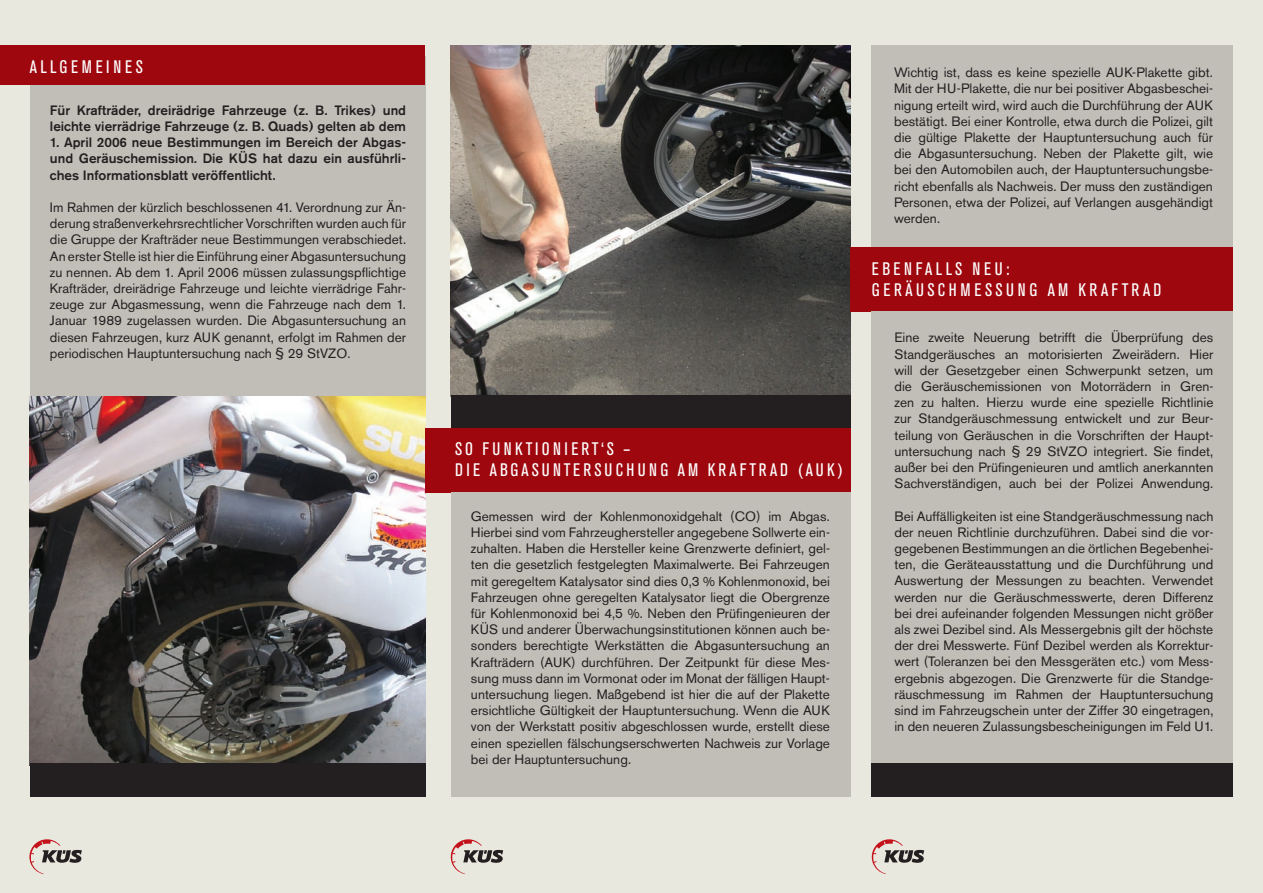
<style>
.page{position:relative;width:1263px;height:893px;background:#e9e8df}
.page>*{position:absolute;margin:0;border:0;box-sizing:border-box;transform-origin:0 0}
.t1{font:18px/21.6px "Akzidenz Grot Con BQ";letter-spacing:.17em;color:#fff}
.t2{font:18px/21.6px "Akzidenz Grot Con BQ";letter-spacing:.19em;color:#fff}
.t3{font:13.5px/16.2px "Akzidenz Grotesk BQ";color:#231f20;text-align:justify}
.t4{font:500 13.5px/16.2px "Akzidenz Grotesk BQ";color:#231f20}
</style>
<div class="page">
<svg style="left:29px;top:839px;width:53px;height:35px"></svg>
<svg style="left:450px;top:839px;width:53px;height:35px"></svg>
<svg style="left:871px;top:839px;width:53px;height:35px"></svg>
<div style="left:30px;top:57px;width:395px;height:705px;background:#c0beb7"></div>
<div style="left:0;top:46px;width:425px;height:39px;background:#9d070d"></div>
<img style="left:30px;top:397px;width:395px;height:367px">
<div style="left:30px;top:764px;width:395px;height:33px;background:#231f20"></div>
<img style="left:451px;top:46px;width:399px;height:349px">
<div style="left:451px;top:395px;width:399px;height:33px;background:#231f20"></div>
<div style="left:425px;top:428px;width:425px;height:64px;background:#9d070d"></div>
<div style="left:451px;top:492px;width:399px;height:305px;background:#c0beb7"></div>
<div style="left:872px;top:46px;width:361px;height:202px;background:#c0beb7"></div>
<div style="left:850px;top:248px;width:383px;height:64px;background:#9d070d"></div>
<div style="left:872px;top:312px;width:361px;height:480px;background:#c0beb7"></div>
<div style="left:872px;top:763px;width:361px;height:34px;background:#231f20"></div>
<h1 class="t2" style="left:30px;top:56px;width:115px">ALLGEMEINES</h1>
<p class="t4" style="left:50px;top:102px;width:358px">Für Krafträder, dreirädrige Fahrzeuge (z. B. Trikes) und leichte vierrädrige Fahrzeuge (z. B. Quads) gelten ab dem</p>
<p class="t4" style="left:50px;top:134px;width:358px;text-align:justify">1. April 2006 neue Bestimmungen im Bereich der Abgas&shy;und Geräuschemission. Die KÜS hat dazu ein ausführli&shy;ches Informationsblatt veröffentlicht.</p>
<p class="t3" style="left:50px;top:199px;width:358px">Im Rahmen der kürzlich beschlossenen 41. Verordnung zur Än&shy;derung straßenverkehrsrechtlicher Vorschriften wurden auch für die Gruppe der Krafträder neue Bestimmungen verabschiedet.<br>An erster Stelle ist hier die Einführung einer Abgasuntersuchung zu nennen. Ab dem 1. April 2006 müssen zulassungspflichtige Krafträder, dreirädrige Fahrzeuge und leichte vierrädrige Fahr&shy;zeuge zur Abgasmessung, wenn die Fahrzeuge nach dem 1.<br>Januar 1989 zugelassen wurden. Die Abgasuntersuchung an diesen Fahrzeugen, kurz AUK genannt, erfolgt im Rahmen der periodischen Hauptuntersuchung nach § 29 StVZO.</p>
<h1 class="t1" style="left:455px;top:438px;width:389px">SO FUNKTIONIERT‘S –<br>DIE ABGASUNTERSUCHUNG AM KRAFTRAD (AUK)</h1>
<p class="t3" style="left:471px;top:508px;width:360px">Gemessen wird der Kohlenmonoxidgehalt (CO) im Abgas.<br>Hierbei sind vom Fahrzeughersteller angegebene Sollwerte ein&shy;zuhalten. Haben die Hersteller keine Grenzwerte definiert, gel&shy;ten die gesetzlich festgelegten Maximalwerte. Bei Fahrzeugen mit geregeltem Katalysator sind dies 0,3 % Kohlenmonoxid, bei Fahrzeugen ohne geregelten Katalysator liegt die Obergrenze für Kohlenmonoxid bei 4,5 %. Neben den Prüfingenieuren der KÜS und anderer Überwachungsinstitutionen können auch be&shy;sonders berechtigte Werkstätten die Abgasuntersuchung an Krafträdern (AUK) durchführen. Der Zeitpunkt für diese Mes&shy;sung muss dann im Vormonat oder im Monat der fälligen Haupt&shy;untersuchung liegen. Maßgebend ist hier die auf der Plakette ersichtliche Gültigkeit der Hauptuntersuchung. Wenn die AUK von der Werkstatt positiv abgeschlossen wurde, erstellt diese einen speziellen fälschungserschwerten Nachweis zur Vorlage bei der Hauptuntersuchung.</p>
<p class="t3" style="left:894px;top:64px;width:320px">Wichtig ist, dass es keine spezielle AUK-Plakette gibt.<br>Mit der HU-Plakette, die nur bei positiver Abgasbeschei&shy;nigung erteilt wird, wird auch die Durchführung der AUK bestätigt. Bei einer Kontrolle, etwa durch die Polizei, gilt die gültige Plakette der Hauptuntersuchung auch für die Abgasuntersuchung. Neben der Plakette gilt, wie bei den Automobilen auch, der Hauptuntersuchungsbe&shy;richt ebenfalls als Nachweis. Der muss den zuständigen Personen, etwa der Polizei, auf Verlangen ausgehändigt werden.</p>
<h1 class="t2" style="left:872px;top:258px;width:291px">EBENFALLS NEU:<br>GERÄUSCHMESSUNG AM KRAFTRAD</h1>
<p class="t3" style="left:894px;top:330px;width:320px">Eine zweite Neuerung betrifft die Überprüfung des Standgeräusches an motorisierten Zweirädern. Hier will der Gesetzgeber einen Schwerpunkt setzen, um die Geräuschemissionen von Motorrädern in Gren&shy;zen zu halten. Hierzu wurde eine spezielle Richtlinie zur Standgeräuschmessung entwickelt und zur Beur&shy;teilung von Geräuschen in die Vorschriften der Haupt&shy;untersuchung nach § 29 StVZO integriert. Sie findet, außer bei den Prüfingenieuren und amtlich anerkannten Sachverständigen, auch bei der Polizei Anwendung.</p>
<p class="t3" style="left:894px;top:508px;width:320px">Bei Auffälligkeiten ist eine Standgeräuschmessung nach der neuen Richtlinie durchzuführen. Dabei sind die vor&shy;gegebenen Bestimmungen an die örtlichen Begebenhei&shy;ten, die Geräteausstattung und die Durchführung und Auswertung der Messungen zu beachten. Verwendet werden nur die Geräuschmesswerte, deren Differenz bei drei aufeinander folgenden Messungen nicht größer als zwei Dezibel sind. Als Messergebnis gilt der höchste der drei Messwerte. Fünf Dezibel werden als Korrektur&shy;wert (Toleranzen bei den Messgeräten etc.) vom Mess&shy;ergebnis abgezogen. Die Grenzwerte für die Standge&shy;räuschmessung im Rahmen der Hauptuntersuchung sind im Fahrzeugschein unter der Ziffer 30 eingetragen, in den neueren Zulassungsbescheinigungen im Feld U1.</p>
</div>
